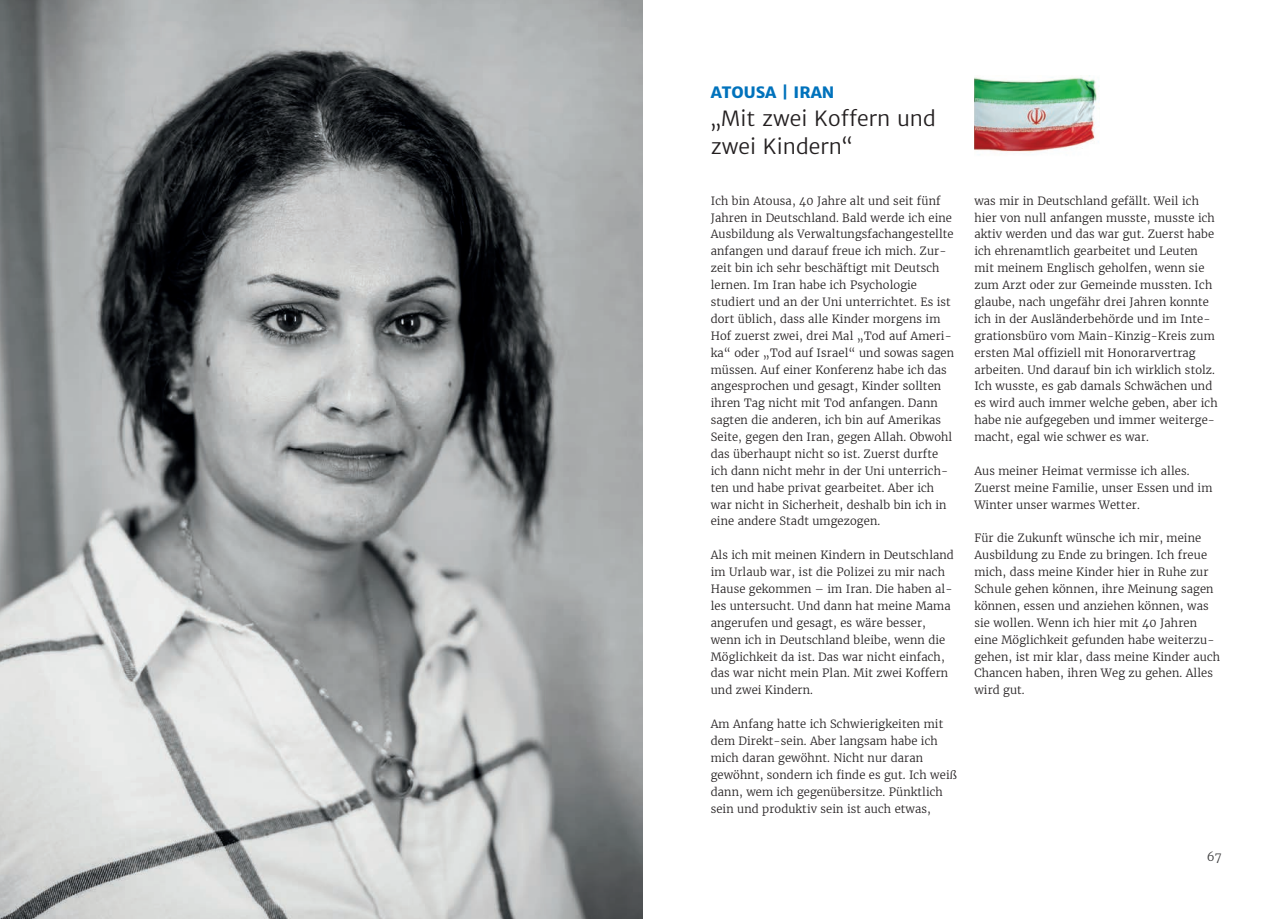
<style>
.page{position:relative;width:1285px;height:919px;background:#fff}
.page>*{position:absolute;margin:0;border:0;box-sizing:border-box;transform-origin:0 0}
.t1{font:300 21px/28px "Merriweather Sans";color:#231f20}
.t2{font:800 15.75px "Merriweather Sans";color:#0072bc}
.t3{font:300 12px "Merriweather";color:#3e3e3f}
.t4{font:300 11.25px/16.8px "Merriweather";letter-spacing:.01em;color:#231f20}
</style>
<div class="page">
<img style="left:0;top:0;width:642px;height:918px">
<img style="left:974px;top:77px;width:125px;height:75px">
<h2 class="t2" style="left:710px;top:82px;width:125px">ATOUSA | IRAN</h2>
<h1 class="t1" style="left:710px;top:104px;width:226px">„Mit zwei Koffern und zwei Kindern“</h1>
<p class="t4" style="left:710px;top:192px;width:245px">Ich bin Atousa, 40 Jahre alt und seit fünf Jahren in Deutschland. Bald werde ich eine Ausbildung als Verwaltungsfachangestellte anfangen und darauf freue ich mich. Zur&shy;zeit bin ich sehr beschäftigt mit Deutsch lernen. Im Iran habe ich Psychologie studiert und an der Uni unterrichtet. Es ist dort üblich, dass alle Kinder morgens im Hof zuerst zwei, drei Mal „Tod auf Ameri&shy;ka“ oder „Tod auf Israel“ und sowas sagen müssen. Auf einer Konferenz habe ich das angesprochen und gesagt, Kinder sollten ihren Tag nicht mit Tod anfangen. Dann sagten die anderen, ich bin auf Amerikas Seite, gegen den Iran, gegen Allah. Obwohl das überhaupt nicht so ist. Zuerst durfte ich dann nicht mehr in der Uni unterrich&shy;ten und habe privat gearbeitet. Aber ich war nicht in Sicherheit, deshalb bin ich in eine andere Stadt umgezogen.</p>
<p class="t4" style="left:710px;top:546px;width:245px">Als ich mit meinen Kindern in Deutschland im Urlaub war, ist die Polizei zu mir nach Hause gekommen – im Iran. Die haben al&shy;les untersucht. Und dann hat meine Mama angerufen und gesagt, es wäre besser, wenn ich in Deutschland bleibe, wenn die Möglichkeit da ist. Das war nicht einfach, das war nicht mein Plan. Mit zwei Koffern und zwei Kindern.</p>
<p class="t4" style="left:710px;top:715px;width:247px">Am Anfang hatte ich Schwierigkeiten mit dem Direkt-sein. Aber langsam habe ich mich daran gewöhnt. Nicht nur daran gewöhnt, sondern ich finde es gut. Ich weiß dann, wem ich gegenübersitze. Pünktlich sein und produktiv sein ist auch etwas,</p>
<p class="t4" style="left:974px;top:192px;width:245px">was mir in Deutschland gefällt. Weil ich hier von null anfangen musste, musste ich aktiv werden und das war gut. Zuerst habe ich ehrenamtlich gearbeitet und Leuten mit meinem Englisch geholfen, wenn sie zum Arzt oder zur Gemeinde mussten. Ich glaube, nach ungefähr drei Jahren konnte ich in der Ausländerbehörde und im Inte&shy;grationsbüro vom Main-Kinzig-Kreis zum ersten Mal offiziell mit Honorarvertrag arbeiten. Und darauf bin ich wirklich stolz.<br>Ich wusste, es gab damals Schwächen und es wird auch immer welche geben, aber ich habe nie aufgegeben und immer weiterge&shy;macht, egal wie schwer es war.</p>
<p class="t4" style="left:974px;top:462px;width:239px">Aus meiner Heimat vermisse ich alles.<br>Zuerst meine Familie, unser Essen und im<br>Winter unser warmes Wetter.</p>
<p class="t4" style="left:974px;top:529px;width:247px">Für die Zukunft wünsche ich mir, meine Ausbildung zu Ende zu bringen. Ich freue mich, dass meine Kinder hier in Ruhe zur Schule gehen können, ihre Meinung sagen können, essen und anziehen können, was sie wollen. Wenn ich hier mit 40 Jahren eine Möglichkeit gefunden habe weiterzu&shy;gehen, ist mir klar, dass meine Kinder auch Chancen haben, ihren Weg zu gehen. Alles wird gut.</p>
<p class="t3" style="left:1206px;top:848px;width:16px">67</p>
</div>
